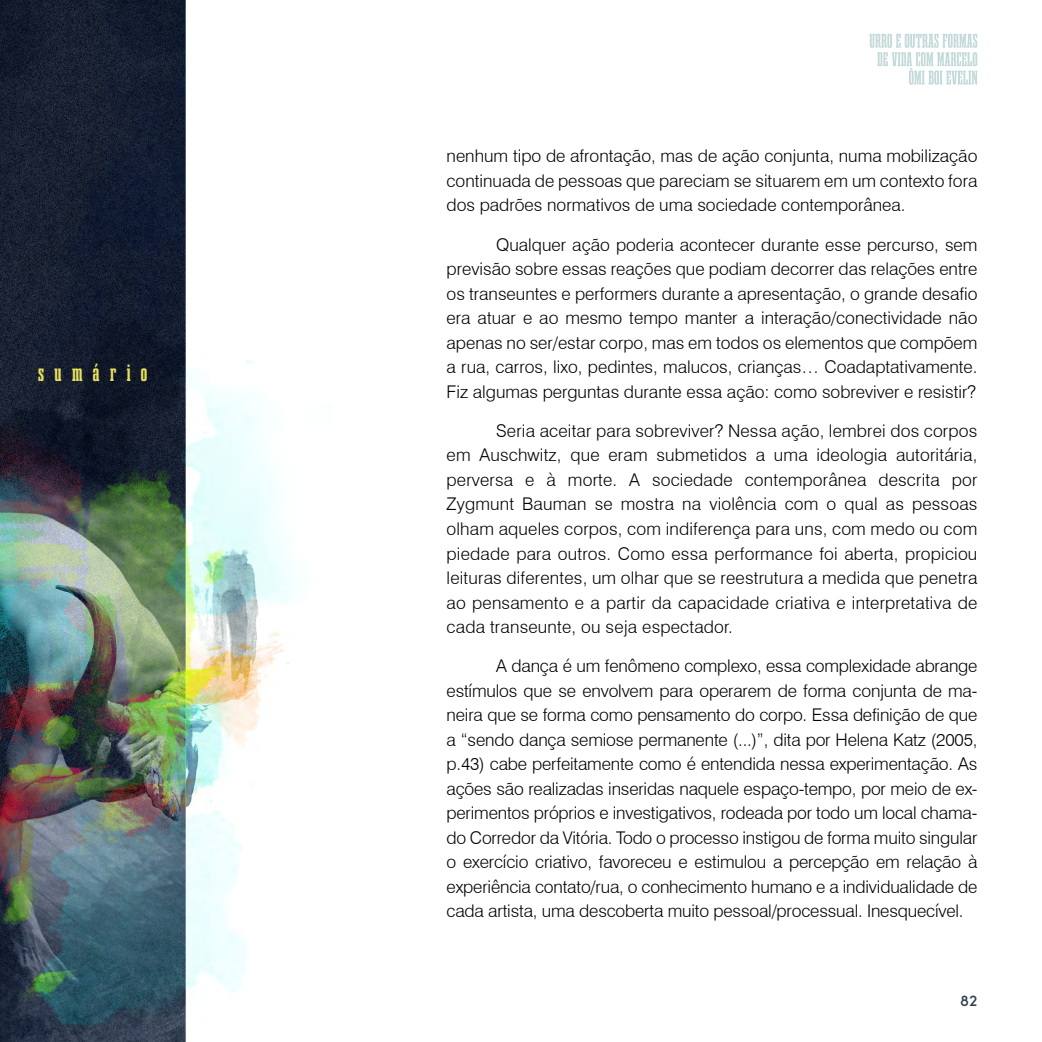
<style>
.page{position:relative;width:1042px;height:1042px;background:#fff}
.page>*{position:absolute;margin:0;border:0;box-sizing:border-box;transform-origin:0 0}
.t1{font:700 21px "Gravtrac Cp Rg";letter-spacing:.5em;color:#e7e05f}
.t2{font:300 17.5px/24.5px "Swiss 721 BT";color:#000;text-align:justify}
.t3{font:500 15.75px "Sofia Pro";color:#333f4e}
</style>
<div class="page">
<img style="left:0;top:0;width:296px;height:1042px">
<svg style="left:869px;top:34px;width:108px;height:51px"></svg>
<p class="t1" style="left:38px;top:356px;width:111px">sumário</p>
<p class="t2" style="left:446px;top:144px;width:532px">nenhum tipo de afrontação, mas de ação conjunta, numa mobilização continuada de pessoas que pareciam se situarem em um contexto fora dos padrões normativos de uma sociedade contemporânea.</p>
<p class="t2" style="left:446px;top:232px;width:532px;text-indent:50px">Qualquer ação poderia acontecer durante esse percurso, sem previsão sobre essas reações que podiam decorrer das relações entre os transeuntes e performers durante a apresentação, o grande desafio era atuar e ao mesmo tempo manter a interação/conectividade não apenas no ser/estar corpo, mas em todos os elementos que compõem a rua, carros, lixo, pedintes, malucos, crianças… Coadaptativamente.<br>Fiz algumas perguntas durante essa ação: como sobreviver e resistir?</p>
<p class="t2" style="left:446px;top:418px;width:532px;text-indent:50px">Seria aceitar para sobreviver? Nessa ação, lembrei dos corpos em Auschwitz, que eram submetidos a uma ideologia autoritária, perversa e à morte. A sociedade contemporânea descrita por Zygmunt Bauman se mostra na violência com o qual as pessoas olham aqueles corpos, com indiferença para uns, com medo ou com piedade para outros. Como essa performance foi aberta, propiciou leituras diferentes, um olhar que se reestrutura a medida que penetra ao pensamento e a partir da capacidade criativa e interpretativa de cada transeunte, ou seja espectador.</p>
<p class="t2" style="left:446px;top:654px;width:532px;text-indent:50px">A dança é um fenômeno complexo, essa complexidade abrange estímulos que se envolvem para operarem de forma conjunta de ma&shy;neira que se forma como pensamento do corpo. Essa definição de que a “sendo dança semiose permanente (...)”, dita por Helena Katz (2005, p.43) cabe perfeitamente como é entendida nessa experimentação. As ações são realizadas inseridas naquele espaço-tempo, por meio de ex&shy;perimentos próprios e investigativos, rodeada por todo um local chama&shy;do Corredor da Vitória. Todo o processo instigou de forma muito singular o exercício criativo, favoreceu e estimulou a percepção em relação à experiência contato/rua, o conhecimento humano e a individualidade de cada artista, uma descoberta muito pessoal/processual. Inesquecível.</p>
<p class="t3" style="left:960px;top:989px;width:19px">82</p>
</div>
